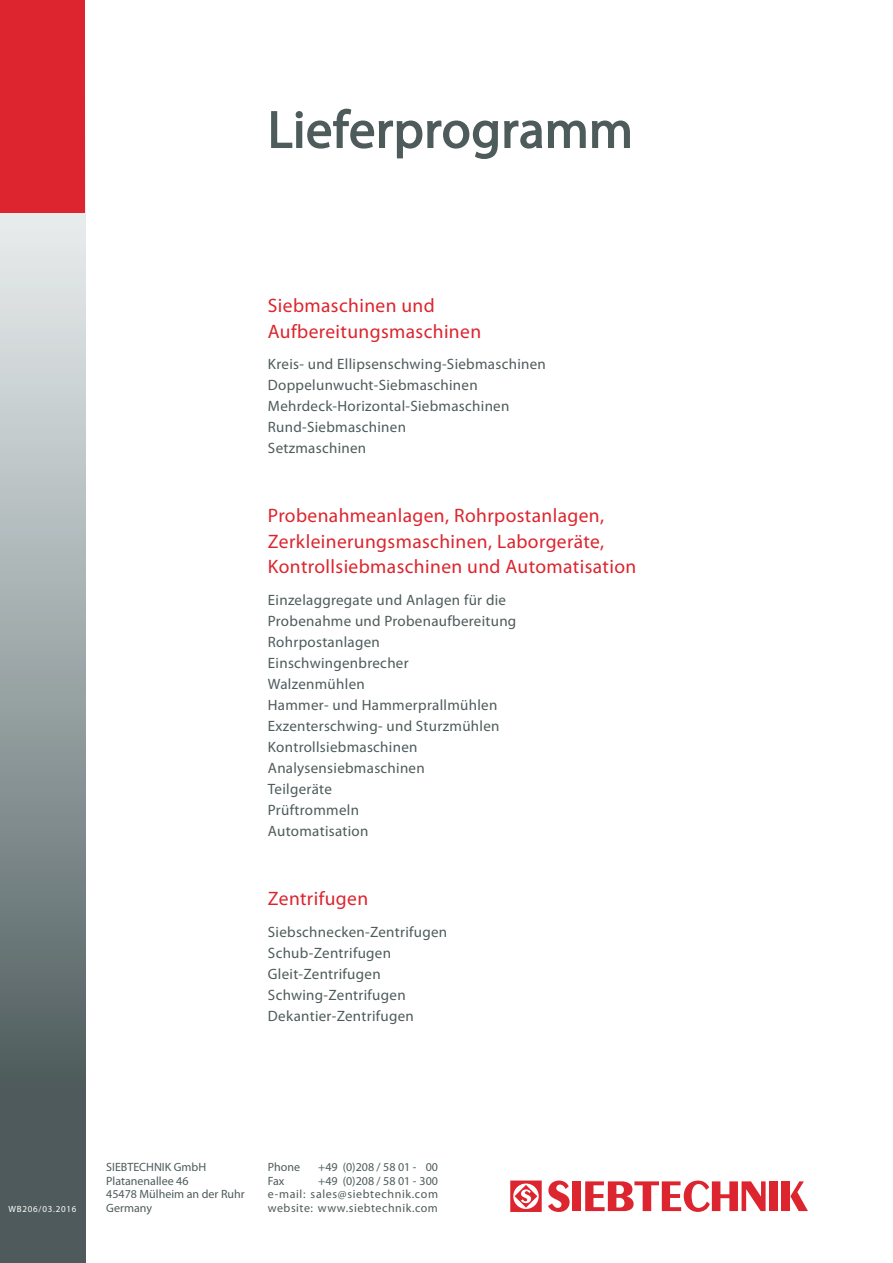
<style>
.page{position:relative;width:893px;height:1263px;background:#fff}
.page>*{position:absolute;margin:0;border:0;box-sizing:border-box;transform-origin:0 0}
.t1{font:52.5px "Myriad Pro";letter-spacing:.01em;color:#4e5b5b}
.t2{font:19.5px/25.5px "Myriad Pro";letter-spacing:.02em;color:#dc252e}
.t3{font:15px/21px "Myriad Pro";letter-spacing:.02em;color:#4e5b5b}
.t4{font:12px/13.5px "Myriad Pro";color:#4e5b5b;text-align:justify}
.t5{font:9px "Myriad Pro";letter-spacing:.085em;color:#fff}
</style>
<div class="page">
<svg style="left:0;top:213px;width:85px;height:1050px;background:#909a9b"></svg>
<div style="left:0;top:0;width:85px;height:213px;background:#dc252e"></div>
<svg style="left:548px;top:1180px;width:22px;height:32px"></svg>
<div style="left:573px;top:1181px;width:8px;height:30px;background:#dc252e"></div>
<div style="left:769px;top:1181px;width:8px;height:30px;background:#dc252e"></div>
<svg style="left:585px;top:1180px;width:181px;height:32px"></svg>
<div style="left:781px;top:1181px;width:9px;height:30px;background:#dc252e"></div>
<svg style="left:790px;top:1181px;width:18px;height:30px"></svg>
<svg style="left:510px;top:1180px;width:32px;height:32px"></svg>
<svg style="left:271px;top:108px;width:359px;height:51px"></svg>
<h1 class="t1" style="left:268px;top:97px;width:366px">Lieferprogramm</h1>
<h2 class="t2" style="left:268px;top:293px;width:215px">Siebmaschinen und<br>Aufbereitungsmaschinen</h2>
<p class="t3" style="left:268px;top:353px;width:280px">Kreis- und Ellipsenschwing-Siebmaschinen<br>Doppelunwucht-Siebmaschinen<br>Mehrdeck-Horizontal-Siebmaschinen<br>Rund-Siebmaschinen<br>Setzmaschinen</p>
<h2 class="t2" style="left:268px;top:503px;width:370px">Probenahmeanlagen, Rohrpostanlagen,<br>Zerkleinerungsmaschinen, Laborgeräte,<br>Kontrollsiebmaschinen und Automatisation</h2>
<p class="t3" style="left:268px;top:589px;width:250px">Einzelaggregate und Anlagen für die<br>Probenahme und Probenaufbereitung<br>Rohrpostanlagen<br>Einschwingenbrecher<br>Walzenmühlen<br>Hammer- und Hammerprallmühlen<br>Exzenterschwing- und Sturzmühlen<br>Kontrollsiebmaschinen<br>Analysensiebmaschinen<br>Teilgeräte<br>Prüftrommeln<br>Automatisation</p>
<h2 class="t2" style="left:268px;top:885px;width:102px">Zentrifugen</h2>
<p class="t3" style="left:268px;top:921px;width:181px">Siebschnecken-Zentrifugen<br>Schub-Zentrifugen<br>Gleit-Zentrifugen<br>Schwing-Zentrifugen<br>Dekantier-Zentrifugen</p>
<p class="t4" style="left:106px;top:1160px;width:140px;text-align:left">SIEBTECHNIK GmbH<br>Platanenallee 46<br>45478 Mülheim an der Ruhr</p>
<p class="t5" style="left:9px;top:1203px;width:70px">WB206/03.2016</p>
<p class="t4" style="left:106px;top:1201px;width:47px">Germany</p>
<p class="t4" style="left:268px;top:1160px;width:34px">Phone</p>
<p class="t4" style="left:318px;top:1160px;width:121px">+49 (0)208 / 58 01 - 00</p>
<p class="t4" style="left:268px;top:1174px;width:18px">Fax</p>
<p class="t4" style="left:268px;top:1174px;width:172px;text-indent:50px">+49 (0)208 / 58 01 - 300 e-mail: sales@siebtechnik.com website: www.siebtechnik.com</p>
</div>
